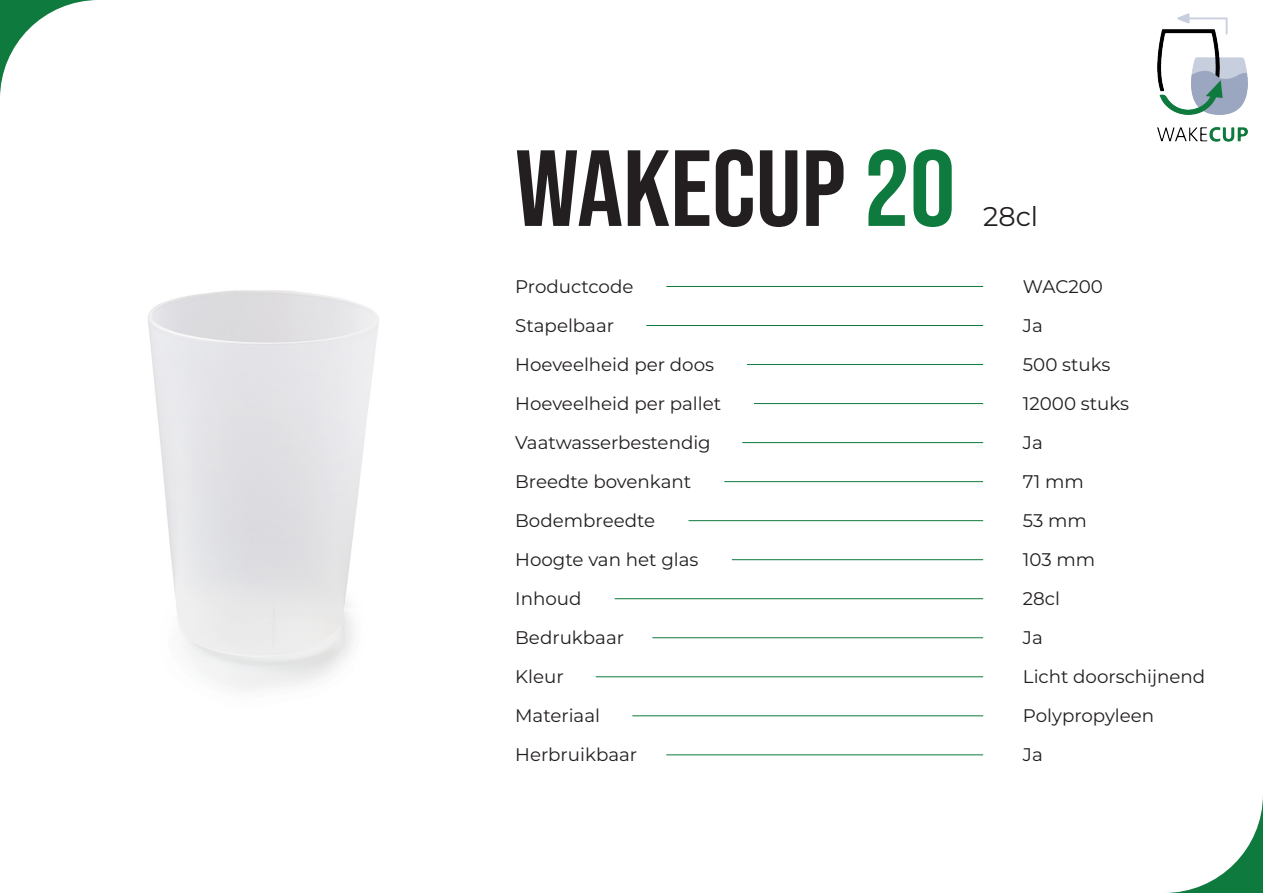
<style>
.page{position:relative;width:1263px;height:893px;background:#fff}
.page>*{position:absolute;margin:0;border:0;box-sizing:border-box;transform-origin:0 0}
.t1{font:108px "Bebas Neue";color:#231f20;scale:1.06 1}
.t2{font:100 27px "Montserrat";color:#231f20}
.t3{font:100 18.3px/39px "Montserrat";color:#231f20}
.s1{color:#0e7a3d}
</style>
<div class="page">
<img style="left:1157px;top:14px;width:90px;height:128px">
<svg style="left:0;top:0;width:96px;height:96px"></svg>
<svg style="left:1167px;top:797px;width:96px;height:96px"></svg>
<hr style="left:646px;top:325px;width:337px;height:1px;background:#0e7a3d">
<hr style="left:666px;top:286px;width:317px;height:1px;background:#0e7a3d">
<hr style="left:747px;top:364px;width:236px;height:1px;background:#0e7a3d">
<hr style="left:754px;top:403px;width:229px;height:1px;background:#0e7a3d">
<hr style="left:742px;top:442px;width:241px;height:1px;background:#0e7a3d">
<hr style="left:724px;top:481px;width:259px;height:1px;background:#0e7a3d">
<hr style="left:688px;top:520px;width:295px;height:1px;background:#0e7a3d">
<hr style="left:732px;top:559px;width:251px;height:1px;background:#0e7a3d">
<hr style="left:615px;top:598px;width:368px;height:1px;background:#0e7a3d">
<hr style="left:652px;top:637px;width:331px;height:1px;background:#0e7a3d">
<hr style="left:632px;top:715px;width:351px;height:1px;background:#0e7a3d">
<hr style="left:596px;top:676px;width:387px;height:1px;background:#0e7a3d">
<hr style="left:666px;top:754px;width:317px;height:1px;background:#0e7a3d">
<h1 class="t1" style="left:515px;top:127px;width:417px">WAKECUP <span class="s1">20</span></h1>
<h2 class="t2" style="left:983px;top:198px;width:56px">28cl</h2>
<p class="t3" style="left:515px;top:266px;width:207px">Productcode<br>Stapelbaar<br>Hoeveelheid per doos<br>Hoeveelheid per pallet<br>Vaatwasserbestendig<br>Breedte bovenkant<br>Bodembreedte<br>Hoogte van het glas<br>Inhoud<br>Bedrukbaar<br>Kleur<br>Materiaal<br>Herbruikbaar</p>
<p class="t3" style="left:1023px;top:266px;width:184px">WAC200<br>Ja<br>500 stuks<br>12000 stuks<br>Ja<br>71 mm<br>53 mm<br>103 mm<br>28cl<br>Ja<br>Licht doorschijnend<br>Polypropyleen<br>Ja</p>
</div>
